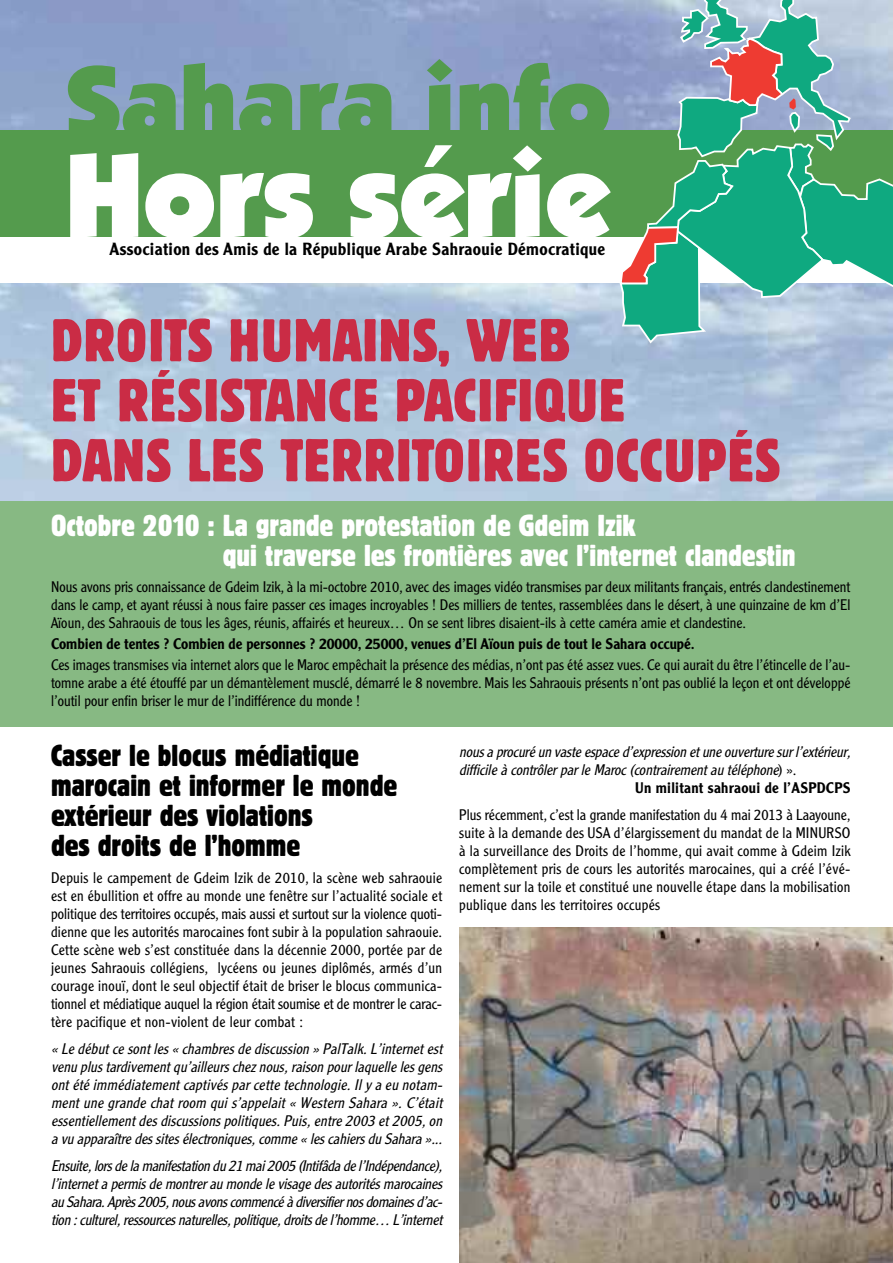
<style>
.page{position:relative;width:893px;height:1263px;background:#fff}
.page>*{position:absolute;margin:0;border:0;box-sizing:border-box;transform-origin:0 0}
.t1{font:900 120px "Kabel IT Cby BT";letter-spacing:-.01em;color:#fff}
.t2{font:900 105px "Kabel IT Cby BT";letter-spacing:-.01em;color:#549b4d}
.t3{font:condensed 60px/60px "Block BE";letter-spacing:.02em;color:#ca2c45}
.t4{font:condensed 30px/30px "Block BE";color:#fff}
.t5{font:condensed 30px/30px "Block BE";color:#000}
.t6{font:500 17.25px "Clearface Gothic LH";letter-spacing:.02em;color:#000}
.t7{font:300 15px/18px "Clearface Gothic LH";color:#000;text-align:justify}
.t8{font:italic 300 15px/18px "Clearface Gothic LH";color:#000;text-align:justify}
.t9{font:500 15px "Clearface Gothic LH";color:#000}
.t10{font:500 15px "Clearface Gothic LH";letter-spacing:.02em;color:#000}
.s1{font-style:normal}
</style>
<div class="page">
<div style="left:0;top:130px;width:893px;height:106px;background:#549b4d"></div>
<svg style="left:618px;top:0;width:275px;height:345px"></svg>
<div style="left:0;top:502px;width:893px;height:225px;background:#87b983"></div>
<img style="left:459px;top:927px;width:434px;height:336px">
<h2 class="t2" style="left:65px;top:63px;width:548px">Sahara info</h2>
<h1 class="t1" style="left:64px;top:150px;width:547px">Hors série</h1>
<p class="t6" style="left:110px;top:243px;width:497px">Association des Amis de la République Arabe Sahraouie Démocratique</p>
<h3 class="t3" style="left:51px;top:311px;width:731px">DROITS HUMAINS, WEB<br>ET RÉSISTANCE PACIFIQUE<br>DANS LES TERRITOIRES OCCUPÉS</h3>
<h3 class="t4" style="left:223px;top:510px;width:574px;text-indent:-172px">Octobre 2010 : La grande protestation de Gdeim Izik<br>qui traverse les frontières avec l’internet clandestin</h3>
<p class="t7" style="left:51px;top:578px;width:801px">Nous avons pris connaissance de Gdeim Izik, à la mi-octobre 2010, avec des images vidéo transmises par deux militants français, entrés clandestinement dans le camp, et ayant réussi à nous faire passer ces images incroyables ! Des milliers de tentes, rassemblées dans le désert, à une quinzaine de km d’El Aïoun, des Sahraouis de tous les âges, réunis, affairés et heureux… On se sent libres disaient-ils à cette caméra amie et clandestine.</p>
<p class="t9" style="left:51px;top:638px;width:645px">Combien de tentes ? Combien de personnes ? 20000, 25000, venues d’El Aïoun puis de tout le Sahara occupé.</p>
<p class="t7" style="left:51px;top:656px;width:801px">Ces images transmises via internet alors que le Maroc empêchait la présence des médias, n’ont pas été assez vues. Ce qui aurait du être l’étincelle de l’au&shy;tomne arabe a été étouffé par un démantèlement musclé, démarré le 8 novembre. Mais les Sahraouis présents n’ont pas oublié la leçon et ont développé l’outil pour enfin briser le mur de l’indifférence du monde !</p>
<h3 class="t5" style="left:51px;top:740px;width:348px">Casser le blocus médiatique marocain et informer le monde extérieur des violations<br>des droits de l’homme</h3>
<p class="t7" style="left:51px;top:869px;width:393px">Depuis le campement de Gdeim Izik de 2010, la scène web sahraouie est en ébullition et offre au monde une fenêtre sur l’actualité sociale et politique des territoires occupés, mais aussi et surtout sur la violence quoti&shy;dienne que les autorités marocaines font subir à la population sahraouie.<br>Cette scène web s’est constituée dans la décennie 2000, portée par de jeunes Sahraouis collégiens, lycéens ou jeunes diplômés, armés d’un courage inouï, dont le seul objectif était de briser le blocus communica&shy;tionnel et médiatique auquel la région était soumise et de montrer le carac&shy;tère pacifique et non-violent de leur combat :</p>
<p class="t8" style="left:51px;top:1040px;width:396px">« Le début ce sont les « chambres de discussion » PalTalk. L’internet est venu plus tardivement qu’ailleurs chez nous, raison pour laquelle les gens ont été immédiatement captivés par cette technologie. Il y a eu notam&shy;ment une grande chat room qui s’appelait « Western Sahara ». C’était essentiellement des discussions politiques. Puis, entre 2003 et 2005, on a vu apparaître des sites électroniques, comme « les cahiers du Sahara »...</p>
<p class="t8" style="left:51px;top:1157px;width:396px">Ensuite, lors de la manifestation du 21 mai 2005 (Intifâda de l’Indépendance), l’internet a permis de montrer au monde le visage des autorités marocaines au Sahara. Après 2005, nous avons commencé à diversifier nos domaines d’ac&shy;tion : culturel, ressources naturelles, politique, droits de l’homme… L’internet</p>
<p class="t8" style="left:459px;top:743px;width:396px">nous a procuré un vaste espace d’expression et une ouverture sur l’extérieur,</p>
<p class="t8" style="left:459px;top:761px;width:339px">difficile à contrôler par le Maroc (contrairement au téléphone<span class="s1">) » .</span></p>
<p class="t10" style="left:635px;top:782px;width:217px">Un militant sahraoui de l’ASPDCPS</p>
<p class="t7" style="left:459px;top:806px;width:393px">Plus récemment, c’est la grande manifestation du 4 mai 2013 à Laayoune, suite à la demande des USA d’élargissement du mandat de la MINURSO à la surveillance des Droits de l’homme, qui avait comme à Gdeim Izik complètement pris de cours les autorités marocaines, qui a créé l’évé&shy;nement sur la toile et constitué une nouvelle étape dans la mobilisation publique dans les territoires occupés</p>
</div>
